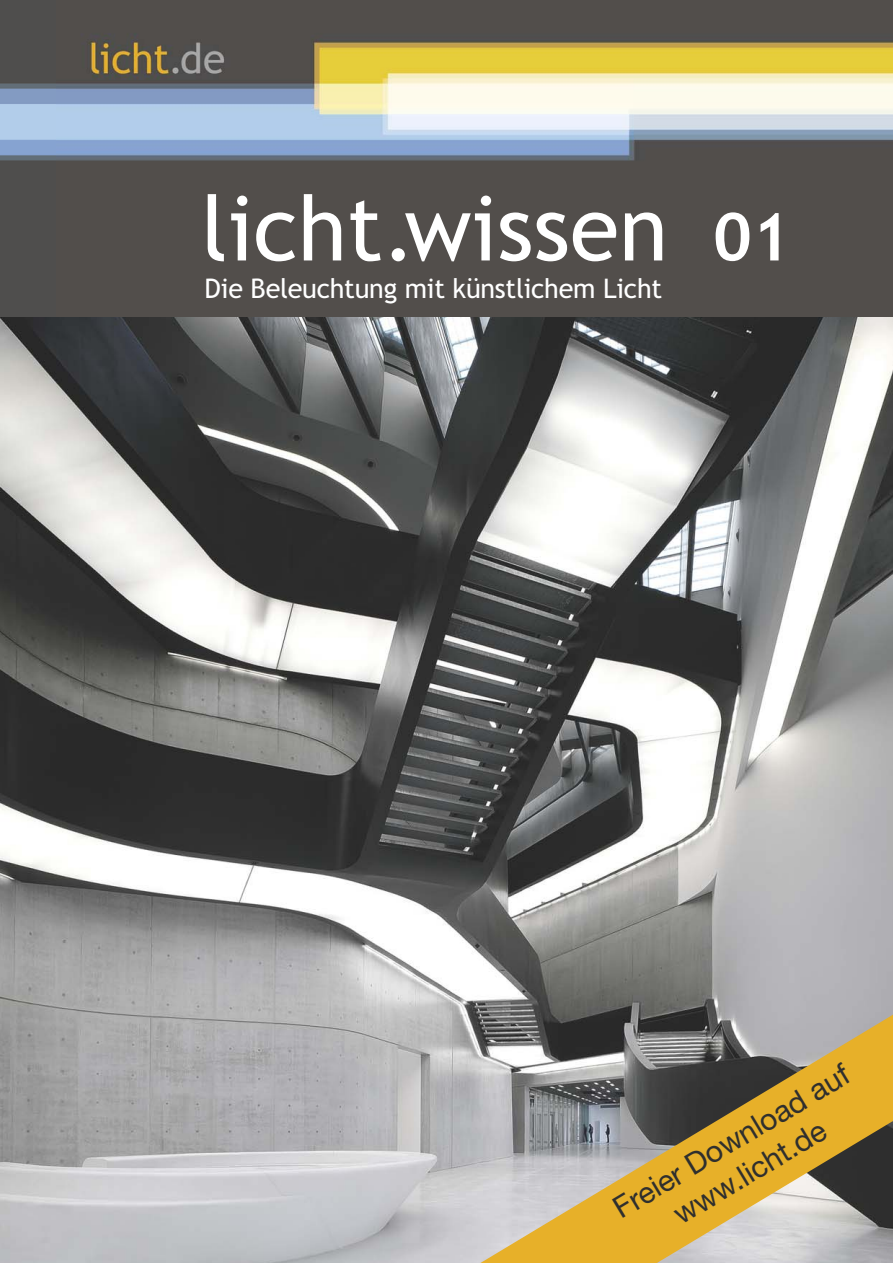
<style>
.page{position:relative;width:893px;height:1263px;background:#fff}
.page>*{position:absolute;margin:0;border:0;box-sizing:border-box;transform-origin:0 0}
.t1{font:90px "Trebuchet";color:#fff}
.t2{font:30px/36px "Helvetica Neue LT Pro";color:#2f2f2e;text-align:center}
.t3{font:27px "Trebuchet";letter-spacing:-.01em;color:#fff}
.s1{font-weight:700;font-size:66px}
</style>
<div class="page">
<img style="left:0;top:317px;width:893px;height:946px">
<svg style="left:55px;top:0;width:838px;height:317px;background:#77756c"></svg>
<img style="left:0;top:0;width:55px;height:317px">
<svg style="left:459px;top:999px;width:434px;height:264px;background:#ab9b74"></svg>
<h1 class="t1" style="left:201px;top:177px;width:591px">licht.wissen <span class="s1">01</span></h1>
<p class="t3" style="left:205px;top:273px;width:459px">Die Beleuchtung mit künstlichem Licht</p>
<p class="t2" style="left:608px;top:1197px;width:271px;rotate:-31deg">Freier Download auf www.licht.de</p>
</div>
